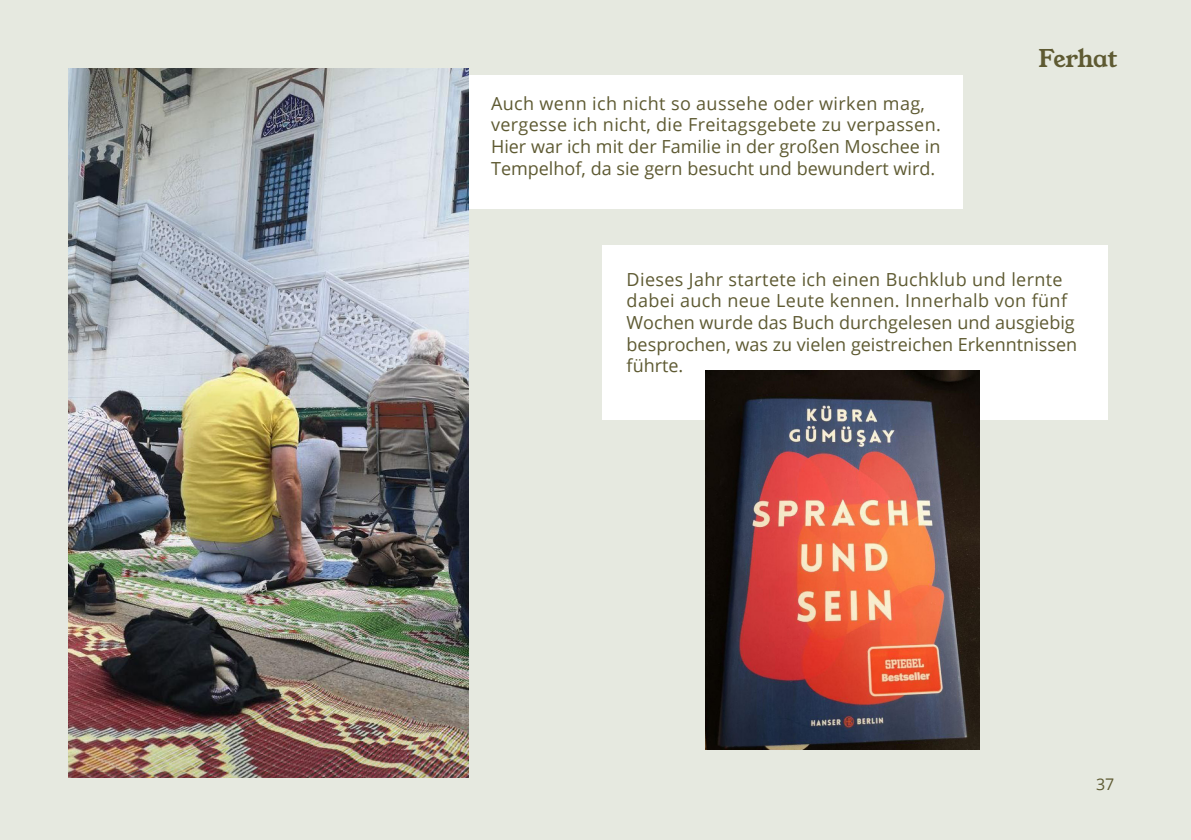
<style>
.page{position:relative;width:1191px;height:840px;background:#fff}
.page>*{position:absolute;margin:0;border:0;box-sizing:border-box;transform-origin:0 0}
.t1{font:24px "Young Serif";letter-spacing:-.03em;color:#5e5a32}
.t2{font:18px/21.6px "Open Sans";color:#5e5a32}
.t3{font:18px/21.6px "Open Sans";letter-spacing:.02em;color:#5e5a32}
.t4{font:16px "Open Sans";color:#5e5a32}
</style>
<div class="page">
<div style="left:0;top:0;width:1191px;height:839px;background:#e6e9e0"></div>
<div style="left:418px;top:76px;width:544px;height:133px;background:#fff"></div>
<div style="left:602px;top:245px;width:505px;height:174px;background:#fff"></div>
<img style="left:68px;top:68px;width:400px;height:709px">
<img style="left:705px;top:370px;width:274px;height:378px">
<p class="t3" style="left:491px;top:92px;width:451px">Auch wenn ich nicht so aussehe oder wirken mag, vergesse ich nicht, die Freitagsgebete zu verpassen.<br>Hier war ich mit der Familie in der großen Moschee in Tempelhof, da sie gern besucht und bewundert wird.</p>
<h1 class="t1" style="left:1038px;top:42px;width:80px">Ferhat</h1>
<p class="t2" style="left:626px;top:268px;width:452px">Dieses Jahr startete ich einen Buchklub und lernte dabei auch neue Leute kennen. Innerhalb von fünf Wochen wurde das Buch durchgelesen und ausgiebig besprochen, was zu vielen geistreichen Erkenntnissen führte.</p>
<p class="t4" style="left:1096px;top:772px;width:20px">37</p>
</div>
